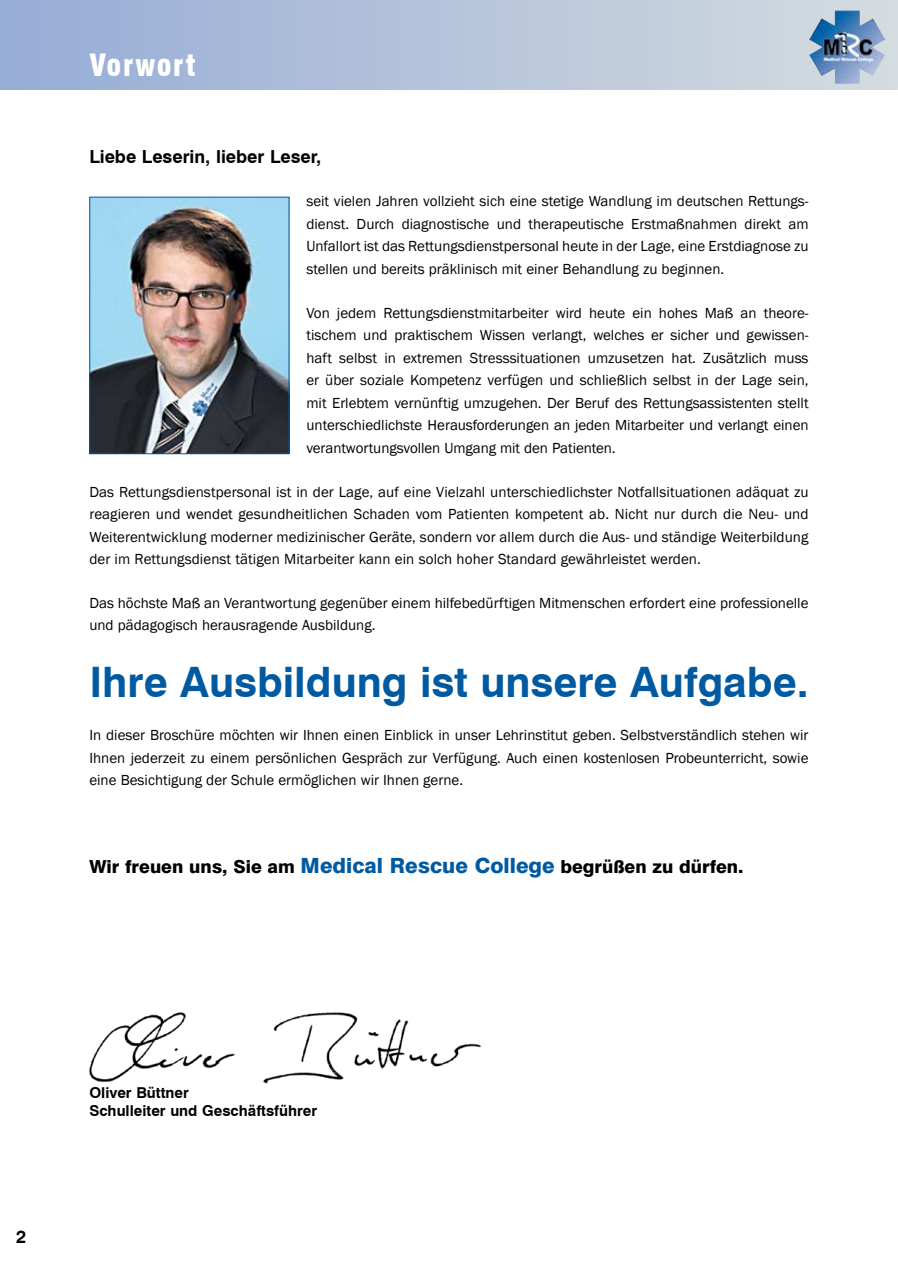
<style>
.page{position:relative;width:898px;height:1272px;background:#fff}
.page>*{position:absolute;margin:0;border:0;box-sizing:border-box;transform-origin:0 0}
.t1{font:700 42px "Swiss 721 BT";color:#005aa1}
.t2{font:900 condensed 30px "Swiss 721 BT";letter-spacing:.05em;color:#fff}
.t3{font:800 18px "Swiss 721 BT";color:#000}
.t4{font:700 18px "Swiss 721 BT";color:#000}
.t5{font:15px/22.5px "Franklin Gothic";color:#000;text-align:justify}
.t6{font:700 15px/18px "Swiss 721 BT";color:#000}
.s1{font-size:21px;color:#005aa1}
</style>
<div class="page">
<div style="left:0;top:0;width:897px;height:89px;background:linear-gradient(to right,#96acd6,#d5dce0)"></div>
<img style="left:808px;top:10px;width:77px;height:74px">
<img style="left:89px;top:1012px;width:392px;height:72px">
<img style="left:91px;top:199px;width:196px;height:253px">
<div style="left:89px;top:197px;width:200px;height:257px;border:1px solid #005aa1"></div>
<h2 class="t2" style="left:89px;top:47px;width:108px">Vorwort</h2>
<p class="t4" style="left:89px;top:144px;width:233px">Liebe Leserin, lieber Leser,</p>
<p class="t5" style="left:306px;top:190px;width:503px">seit vielen Jahren vollzieht sich eine stetige Wandlung im deutschen Rettungs&shy;dienst. Durch diagnostische und therapeutische Erstmaßnahmen direkt am Unfallort ist das Rettungsdienstpersonal heute in der Lage, eine Erstdiagnose zu stellen und bereits präklinisch mit einer Behandlung zu beginnen.</p>
<p class="t5" style="left:306px;top:302px;width:503px">Von jedem Rettungsdienstmitarbeiter wird heute ein hohes Maß an theore&shy;tischem und praktischem Wissen verlangt, welches er sicher und gewissen&shy;haft selbst in extremen Stresssituationen umzusetzen hat. Zusätzlich muss er über soziale Kompetenz verfügen und schließlich selbst in der Lage sein, mit Erlebtem vernünftig umzugehen. Der Beruf des Rettungsassistenten stellt unterschiedlichste Herausforderungen an jeden Mitarbeiter und verlangt einen verantwortungsvollen Umgang mit den Patienten.</p>
<p class="t5" style="left:89px;top:480px;width:720px">Das Rettungsdienstpersonal ist in der Lage, auf eine Vielzahl unterschiedlichster Notfallsituationen adäquat zu reagieren und wendet gesundheitlichen Schaden vom Patienten kompetent ab. Nicht nur durch die Neu- und Weiterentwicklung moderner medizinischer Geräte, sondern vor allem durch die Aus- und ständige Weiterbildung der im Rettungsdienst tätigen Mitarbeiter kann ein solch hoher Standard gewährleistet werden.</p>
<p class="t5" style="left:89px;top:592px;width:720px">Das höchste Maß an Verantwortung gegenüber einem hilfebedürftigen Mitmenschen erfordert eine professionelle und pädagogisch herausragende Ausbildung.</p>
<h1 class="t1" style="left:89px;top:652px;width:720px">Ihre Ausbildung ist unsere Aufgabe.</h1>
<p class="t5" style="left:89px;top:724px;width:720px">In dieser Broschüre möchten wir Ihnen einen Einblick in unser Lehrinstitut geben. Selbstverständlich stehen wir Ihnen jederzeit zu einem persönlichen Gespräch zur Verfügung. Auch einen kostenlosen Probeunterricht, sowie eine Besichtigung der Schule ermöglichen wir Ihnen gerne.</p>
<p class="t3" style="left:89px;top:855px;width:655px">Wir freuen uns, Sie am <span class="s1">Medical Rescue College</span> begrüßen zu dürfen.</p>
<p class="t4" style="left:16px;top:1224px;width:12px">2</p>
<p class="t6" style="left:89px;top:1083px;width:229px">Oliver Büttner<br>Schulleiter und Geschäftsführer</p>
</div>
